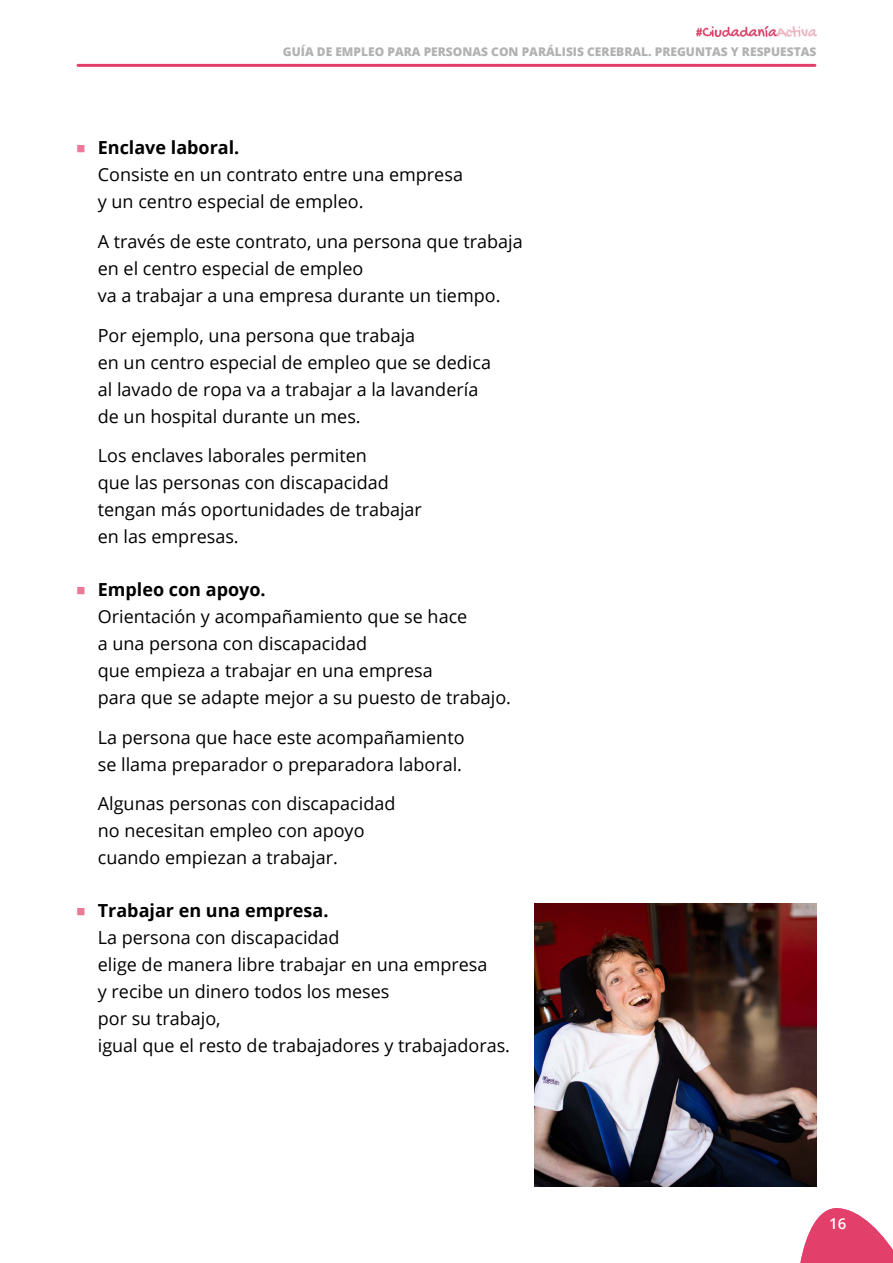
<style>
.page{position:relative;width:893px;height:1263px;background:#fff}
.page>*{position:absolute;margin:0;border:0;box-sizing:border-box;transform-origin:0 0}
.L{font:18px/27px "Open Sans";color:#000}
.t1{font:600 15px "Open Sans";color:#fff}
.t2{font:800 12px "Open Sans";color:#b3b2b2}
.s1{font-family:"Sarabun";font-weight:800;font-size:15px;color:#eb7997}
.s2{font-weight:700}
</style>
<div class="page">
<img style="left:696px;top:26px;width:120px;height:11px">
<hr style="left:78px;top:64px;width:737px;height:3px;background:#e2406a">
<svg style="left:800px;top:1208px;width:93px;height:55px"></svg>
<img style="left:534px;top:904px;width:282px;height:282px">
<p class="t2" style="left:283px;top:43px;width:535px">GUÍA DE EMPLEO PARA PERSONAS CON PARÁLISIS CEREBRAL. PREGUNTAS Y RESPUESTAS</p>
<p class="L" style="left:98px;top:134px;width:367px;text-indent:-21px"><span class="s1">■</span> <span class="s2">Enclave laboral.<br></span>Consiste en un contrato entre una empresa y un centro especial de empleo.</p>
<p class="L" style="left:98px;top:227px;width:426px">A través de este contrato, una persona que trabaja en el centro especial de empleo<br>va a trabajar a una empresa durante un tiempo.</p>
<p class="L" style="left:98px;top:321px;width:395px">Por ejemplo, una persona que trabaja<br>en un centro especial de empleo que se dedica al lavado de ropa va a trabajar a la lavandería de un hospital durante un mes.</p>
<p class="L" style="left:98px;top:442px;width:326px">Los enclaves laborales permiten<br>que las personas con discapacidad tengan más oportunidades de trabajar en las empresas.</p>
<p class="L" style="left:98px;top:575px;width:415px;text-indent:-21px"><span class="s1">■</span> <span class="s2">Empleo con apoyo.<br></span>Orientación y acompañamiento que se hace<br>a una persona con discapacidad<br>que empieza a trabajar en una empresa<br>para que se adapte mejor a su puesto de trabajo.</p>
<p class="L" style="left:98px;top:723px;width:368px">La persona que hace este acompañamiento se llama preparador o preparadora laboral.</p>
<p class="L" style="left:98px;top:790px;width:299px">Algunas personas con discapacidad no necesitan empleo con apoyo cuando empiezan a trabajar.</p>
<p class="L" style="left:98px;top:896px;width:414px;text-indent:-21px"><span class="s1">■</span> <span class="s2">Trabajar en una empresa.<br></span>La persona con discapacidad<br>elige de manera libre trabajar en una empresa<br>y recibe un dinero todos los meses<br>por su trabajo,<br>igual que el resto de trabajadores y trabajadoras.</p>
<p class="t1" style="left:829px;top:1213px;width:19px">16</p>
</div>
